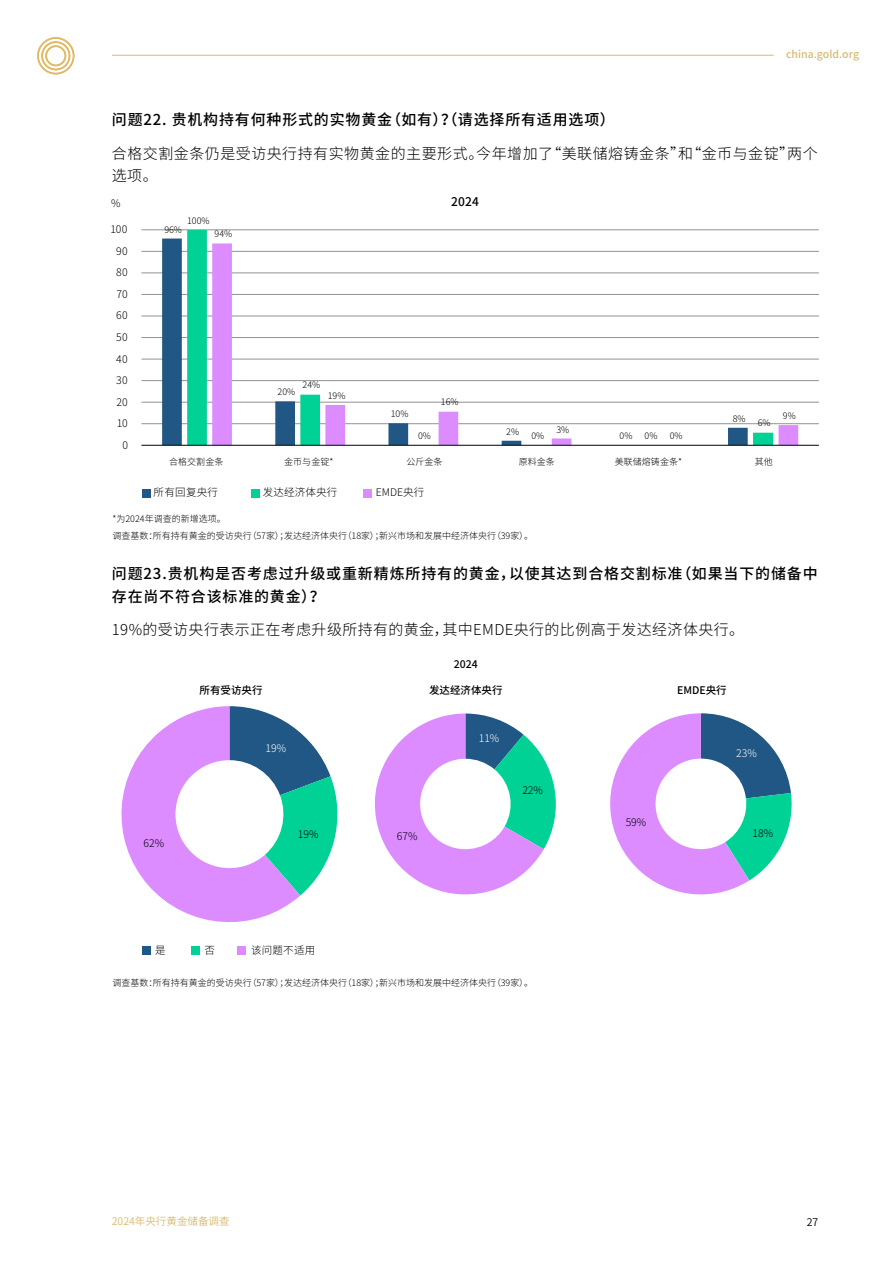
<style>
.page{position:relative;width:893px;height:1263px;background:#fff}
.page>*{position:absolute;margin:0;border:0;box-sizing:border-box;transform-origin:0 0}
.t1{font:500 15px/22.5px "Source Han Sans CN";letter-spacing:.055em;color:#000}
.t2{font:300 15px/22.5px "Source Han Sans CN";letter-spacing:.025em;color:#000}
.t3{font:500 12px "Source Han Sans CN";color:#000}
.t4{font:300 10.5px/21.6px "Source Han Sans CN";letter-spacing:.015em;color:#000}
.t5{font:500 10.5px "Source Han Sans CN";color:#000}
.t6{font:500 10.5px "Source Han Sans CN";color:#d8ba6e}
.t7{font:10.5px "Source Han Sans CN";color:#d8ba6e}
.t8{font:300 10.5px "Source Han Sans CN";color:#fff}
.t9{font:10.5px "Source Han Sans CN";color:#000}
.t10{font:300 9px/16.5px "Source Han Sans CN";color:#060001}
.t11{font:300 9px "Source Han Sans CN";letter-spacing:.005em;color:#000}
</style>
<div class="page">
<hr style="left:112px;top:55px;width:662px;height:1px;background:#d8ba6e">
<svg style="left:37px;top:37px;width:37px;height:37px"></svg>
<div style="left:142px;top:489px;width:8px;height:8px;background:#215785"></div>
<div style="left:251px;top:489px;width:9px;height:8px;background:#00d296"></div>
<div style="left:364px;top:489px;width:8px;height:8px;background:#dc8cff"></div>
<hr style="left:142px;top:230px;width:677px;height:1px;background:#929292">
<hr style="left:142px;top:251px;width:677px;height:1px;background:#929292">
<hr style="left:142px;top:359px;width:677px;height:1px;background:#929292">
<hr style="left:142px;top:402px;width:677px;height:1px;background:#929292">
<hr style="left:142px;top:337px;width:677px;height:1px;background:#929292">
<hr style="left:142px;top:380px;width:677px;height:1px;background:#929292">
<hr style="left:142px;top:423px;width:677px;height:1px;background:#929292">
<hr style="left:142px;top:294px;width:677px;height:1px;background:#929292">
<hr style="left:142px;top:273px;width:677px;height:1px;background:#929292">
<hr style="left:142px;top:316px;width:677px;height:1px;background:#929292">
<svg style="left:162px;top:239px;width:25px;height:206px;fill:#215785"></svg>
<svg style="left:187px;top:230px;width:586px;height:215px"></svg>
<svg style="left:212px;top:243px;width:586px;height:202px"></svg>
<hr style="left:142px;top:445px;width:677px;height:1px;background:#000">
<div style="left:142px;top:946px;width:8px;height:9px;background:#215785"></div>
<div style="left:191px;top:946px;width:8px;height:9px;background:#00d296"></div>
<div style="left:238px;top:946px;width:8px;height:9px;background:#dc8cff"></div>
<svg style="left:121px;top:706px;width:217px;height:217px"></svg>
<svg style="left:374px;top:713px;width:182px;height:182px"></svg>
<svg style="left:610px;top:713px;width:182px;height:182px"></svg>
<p class="t6" style="left:786px;top:48px;width:74px">china.gold.org</p>
<h1 class="t1" style="left:112px;top:108px;width:504px">问题22. 贵机构持有何种形式的实物黄金（如有）？（请选择所有适用选项）</h1>
<h1 class="t2" style="left:112px;top:142px;width:707px">合格交割金条仍是受访央行持有实物黄金的主要形式。今年增加了“美联储熔铸金条”和“金币与金锭”两个选项。</h1>
<p class="t4" style="left:111px;top:192px;width:11px">%</p>
<p class="t4" style="left:111px;top:219px;width:18px">100</p>
<p class="t4" style="left:116px;top:240px;width:13px">90</p>
<p class="t4" style="left:116px;top:262px;width:13px">80<br>70</p>
<p class="t4" style="left:116px;top:305px;width:13px">60</p>
<p class="t4" style="left:116px;top:326px;width:13px">50</p>
<p class="t4" style="left:116px;top:348px;width:13px">40</p>
<p class="t4" style="left:116px;top:370px;width:13px">30<br>20</p>
<p class="t4" style="left:117px;top:413px;width:12px">10</p>
<p class="t4" style="left:122px;top:434px;width:7px">0</p>
<p class="t11" style="left:187px;top:215px;width:24px">100%</p>
<p class="t11" style="left:164px;top:224px;width:19px">96%</p>
<p class="t11" style="left:215px;top:229px;width:19px">94%</p>
<h2 class="t3" style="left:451px;top:195px;width:29px">2024</h2>
<p class="t11" style="left:278px;top:387px;width:19px">20%</p>
<p class="t11" style="left:303px;top:380px;width:19px">24%</p>
<p class="t11" style="left:328px;top:390px;width:19px">19%</p>
<p class="t11" style="left:391px;top:409px;width:19px">10%</p>
<p class="t11" style="left:441px;top:397px;width:19px">16%</p>
<p class="t11" style="left:556px;top:424px;width:14px">3%</p>
<p class="t11" style="left:506px;top:426px;width:14px">2%</p>
<p class="t11" style="left:418px;top:431px;width:14px">0%</p>
<p class="t11" style="left:531px;top:431px;width:14px">0%</p>
<p class="t11" style="left:645px;top:431px;width:14px">0%</p>
<p class="t11" style="left:619px;top:431px;width:14px">0%</p>
<p class="t11" style="left:670px;top:431px;width:14px">0%</p>
<p class="t11" style="left:733px;top:413px;width:14px">8%</p>
<p class="t11" style="left:758px;top:418px;width:14px">6%</p>
<p class="t11" style="left:169px;top:457px;width:56px">合格交割金条</p>
<p class="t11" style="left:284px;top:457px;width:51px">金币与金锭*</p>
<p class="t11" style="left:406px;top:457px;width:38px">公斤金条</p>
<p class="t11" style="left:519px;top:457px;width:38px">原料金条</p>
<p class="t11" style="left:615px;top:457px;width:69px">美联储熔铸金条*</p>
<p class="t11" style="left:755px;top:457px;width:20px">其他</p>
<p class="t4" style="left:154px;top:482px;width:66px">所有回复央行</p>
<p class="t4" style="left:263px;top:482px;width:76px">发达经济体央行</p>
<p class="t4" style="left:376px;top:482px;width:50px">EMDE央行</p>
<p class="t10" style="left:112px;top:511px;width:422px">*为2024年调查的新增选项。<br>调查基数：所有持有黄金的受访央行（57家）；发达经济体央行（18家）；新兴市场和发展中经济体央行（39家）。</p>
<p class="t11" style="left:783px;top:411px;width:14px">9%</p>
<h1 class="t1" style="left:112px;top:563px;width:707px">问题23.贵机构是否考虑过升级或重新精炼所持有的黄金，以使其达到合格交割标准（如果当下的储备中存在尚不符合该标准的黄金）？</h1>
<h1 class="t2" style="left:112px;top:619px;width:634px">19%的受访央行表示正在考虑升级所持有的黄金，其中EMDE央行的比例高于发达经济体央行。</h1>
<p class="t5" style="left:454px;top:658px;width:25px">2024</p>
<p class="t5" style="left:200px;top:684px;width:64px">所有受访央行</p>
<p class="t5" style="left:429px;top:684px;width:75px">发达经济体央行</p>
<p class="t4" style="left:144px;top:832px;width:22px">62%</p>
<p class="t8" style="left:266px;top:742px;width:22px">19%</p>
<p class="t4" style="left:298px;top:824px;width:22px">19%</p>
<p class="t4" style="left:155px;top:940px;width:12px">是</p>
<p class="t4" style="left:204px;top:940px;width:12px">否</p>
<p class="t4" style="left:251px;top:940px;width:66px">该问题不适用</p>
<p class="t4" style="left:397px;top:826px;width:22px">67%</p>
<p class="t8" style="left:479px;top:732px;width:22px">11%</p>
<p class="t4" style="left:522px;top:780px;width:22px">22%</p>
<p class="t10" style="left:112px;top:975px;width:422px">调查基数：所有持有黄金的受访央行（57家）；发达经济体央行（18家）；新兴市场和发展中经济体央行（39家）。</p>
<p class="t4" style="left:626px;top:812px;width:22px">59%</p>
<p class="t5" style="left:677px;top:684px;width:51px">EMDE央行</p>
<p class="t8" style="left:736px;top:747px;width:22px">23%</p>
<p class="t4" style="left:752px;top:822px;width:22px">18%</p>
<p class="t7" style="left:112px;top:1215px;width:119px">2024年央行黄金储备调查</p>
<p class="t9" style="left:807px;top:1216px;width:13px">27</p>
</div>
